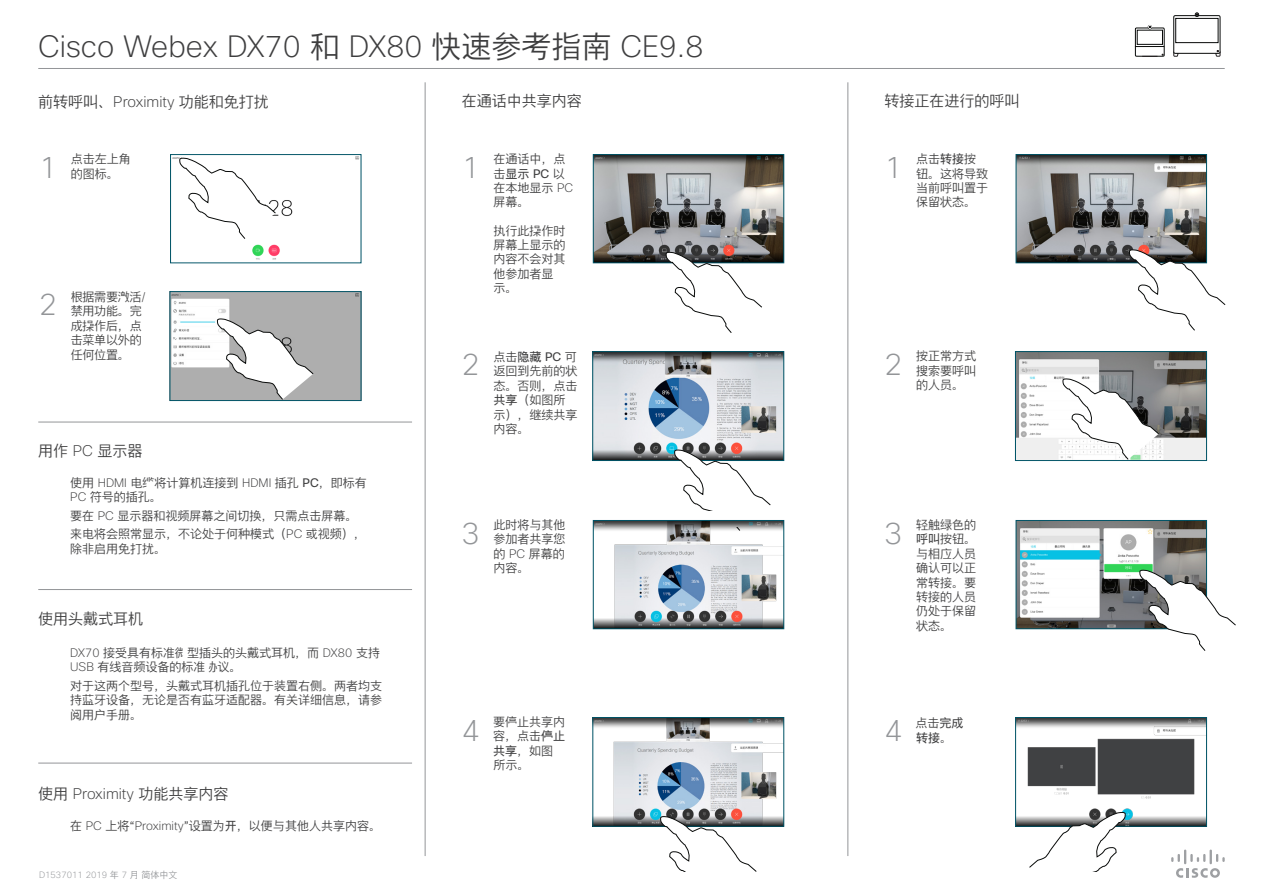
<style>
.page{position:relative;width:1263px;height:893px;background:#fff}
.page>*{position:absolute;margin:0;border:0;box-sizing:border-box;transform-origin:0 0}
.Subhead1{font:200 30px "Cisco Sans";color:#3e3e3f}
.t1{font:200 30px "Cisco Sans";color:#939598}
.Subhead1-2{font:15px "Cisco Sans CHS Light";color:#3e3e3f}
.Subhead1-3{font:200 15px "Cisco Sans";color:#3e3e3f}
.CartoonAnnotation{font:12px/14.4px "Cisco Sans CHS Light";color:#3e3e3f}
.CartoonAnnotation-2{font:12px/14.4px "Cisco Sans CHS";color:#3e3e3f}
.t2{font:200 9px "Cisco Sans";color:#939598}
.s1{font-family:"Cisco Sans CHS Light";font-weight:400}
.s2{font-family:"Cisco Sans";font-weight:200}
.s3{font-family:"Cisco Sans"}
.s4{font-family:"Cisco Sans CHS"}
.s5{font-family:"Cisco Sans CHS Light"}
</style>
<div class="page">
<img style="left:595px;top:353px;width:187px;height:106px">
<div style="left:593px;top:351px;width:191px;height:110px;border:1px solid #005467"></div>
<svg style="left:674px;top:449px;width:97px;height:62px"></svg>
<img style="left:172px;top:156px;width:187px;height:104px">
<div style="left:170px;top:154px;width:191px;height:109px;border:1px solid #005467"></div>
<svg style="left:179px;top:157px;width:97px;height:82px"></svg>
<img style="left:172px;top:294px;width:187px;height:105px">
<div style="left:170px;top:292px;width:191px;height:109px;border:1px solid #005467"></div>
<svg style="left:217px;top:318px;width:97px;height:82px"></svg>
<img style="left:595px;top:719px;width:187px;height:105px">
<div style="left:593px;top:717px;width:191px;height:109px;border:1px solid #005467"></div>
<img style="left:595px;top:156px;width:187px;height:105px">
<div style="left:593px;top:154px;width:191px;height:109px;border:1px solid #005467"></div>
<svg style="left:666px;top:251px;width:96px;height:82px"></svg>
<svg style="left:660px;top:816px;width:97px;height:56px"></svg>
<img style="left:1017px;top:719px;width:187px;height:105px">
<div style="left:1015px;top:717px;width:191px;height:109px;border:1px solid #005467"></div>
<img style="left:1018px;top:156px;width:186px;height:105px">
<div style="left:1016px;top:154px;width:190px;height:109px;border:1px solid #005467"></div>
<svg style="left:1129px;top:249px;width:96px;height:82px"></svg>
<img style="left:1018px;top:522px;width:186px;height:105px">
<div style="left:1016px;top:520px;width:190px;height:109px;border:1px solid #005467"></div>
<svg style="left:1139px;top:569px;width:97px;height:82px"></svg>
<svg style="left:1029px;top:812px;width:97px;height:60px"></svg>
<img style="left:1017px;top:353px;width:187px;height:106px">
<div style="left:1015px;top:351px;width:191px;height:110px;border:1px solid #005467"></div>
<svg style="left:1062px;top:378px;width:97px;height:82px"></svg>
<hr style="left:425px;top:82px;width:1px;height:774px;background:#939598">
<hr style="left:847px;top:82px;width:1px;height:774px;background:#939598">
<svg style="left:1171px;top:849px;width:54px;height:29px"></svg>
<svg style="left:1135px;top:25px;width:29px;height:32px"></svg>
<svg style="left:1173px;top:13px;width:47px;height:44px"></svg>
<hr style="left:38px;top:68px;width:1187px;height:1px;background:#939598">
<hr style="left:38px;top:422px;width:374px;height:1px;background:#939598">
<hr style="left:38px;top:589px;width:374px;height:1px;background:#939598">
<hr style="left:38px;top:763px;width:374px;height:1px;background:#939598">
<img style="left:595px;top:522px;width:187px;height:105px">
<div style="left:593px;top:520px;width:191px;height:109px;border:1px solid #005467"></div>
<h1 class="Subhead1" style="left:38px;top:27px;width:667px">Cisco Webex DX70 <span class="s1">和</span> DX80 <span class="s1">快速参考指南</span> CE9.8</h1>
<h1 class="Subhead1-2" style="left:462px;top:91px;width:121px">在通话中共享内容</h1>
<h1 class="Subhead1-2" style="left:38px;top:92px;width:232px">前转呼叫、<span class="s2">Proximity</span> 功能和免打扰</h1>
<h1 class="Subhead1-2" style="left:884px;top:91px;width:136px">转接正在进行的呼叫</h1>
<p class="t1" style="left:39px;top:149px;width:20px">1</p>
<p class="CartoonAnnotation" style="left:71px;top:152px;width:62px">点击左上角的图标。</p>
<p class="t1" style="left:39px;top:286px;width:20px">2</p>
<p class="CartoonAnnotation" style="left:71px;top:290px;width:76px">根据需要激活<span class="s2">/</span>禁用功能。完成操作后，点击菜单以外的任何位置。</p>
<h1 class="Subhead1-2" style="left:38px;top:441px;width:106px">用作 <span class="s2">PC</span> 显示器</h1>
<p class="CartoonAnnotation" style="left:70px;top:475px;width:298px">使用 <span class="s2">HDMI</span> 电缆将计算机连接到 <span class="s2">HDMI</span> 插孔 <span class="s3">PC</span>，即标有<br><span class="s2">PC</span> 符号的插孔。</p>
<p class="CartoonAnnotation" style="left:70px;top:508px;width:289px">要在 <span class="s2">PC</span> 显示器和视频屏幕之间切换，只需点击屏幕。</p>
<p class="CartoonAnnotation" style="left:70px;top:527px;width:297px">来电将会照常显示，不论处于何种模式（<span class="s2">PC</span> 或视频），除非启用免打扰。</p>
<h1 class="Subhead1-2" style="left:38px;top:609px;width:107px">使用头戴式耳机</h1>
<p class="CartoonAnnotation" style="left:70px;top:645px;width:311px"><span class="s2">DX70</span> 接受具有标准微型插头的头戴式耳机，而 <span class="s2">DX80</span> 支持<br><span class="s2">USB</span> 有线音频设备的标准协议。</p>
<p class="CartoonAnnotation" style="left:70px;top:678px;width:313px;text-align:justify">对于这两个型号，头戴式耳机插孔位于装置右侧。两者均支持蓝牙设备，无论是否有蓝牙适配器。有关详细信息，请参阅用户手册。</p>
<h1 class="Subhead1-3" style="left:38px;top:784px;width:192px"><span class="s1">使用</span> Proximity <span class="s1">功能共享内容</span></h1>
<p class="CartoonAnnotation" style="left:70px;top:819px;width:312px">在 <span class="s2">PC</span> 上将“<span class="s2">Proximity</span>”设置为<span class="s4">开</span>，以便与其他人共享内容。</p>
<p class="t2" style="left:39px;top:869px;width:140px">D1537011 2019 <span class="s1">年</span> 7 <span class="s1">月 简体中文</span></p>
<p class="t1" style="left:462px;top:149px;width:19px">1</p>
<p class="CartoonAnnotation" style="left:493px;top:152px;width:81px">在通话中，点击<span class="s4">显示</span> <span class="s3">PC</span> 以在本地显示 <span class="s2">PC</span>屏幕。</p>
<p class="CartoonAnnotation" style="left:493px;top:223px;width:73px">执行此操作时屏幕上显示的内容不会对其他参加者显示。</p>
<p class="t1" style="left:884px;top:149px;width:19px">1</p>
<p class="CartoonAnnotation" style="left:916px;top:152px;width:73px">点击<span class="s4">转接</span>按钮。这将导致当前呼叫置于保留状态。</p>
<p class="t1" style="left:462px;top:346px;width:19px">2</p>
<p class="CartoonAnnotation" style="left:493px;top:350px;width:85px">点击<span class="s4">隐藏</span> <span class="s3">PC</span> 可返回到先前的状态。否则，点击<span class="s4">共享</span>（如图所示），继续共享内容。</p>
<p class="t1" style="left:884px;top:346px;width:19px">2</p>
<p class="CartoonAnnotation" style="left:916px;top:349px;width:61px;text-align:justify">按正常方式搜索要呼叫的人员。</p>
<p class="t1" style="left:462px;top:514px;width:19px">3</p>
<p class="CartoonAnnotation" style="left:493px;top:518px;width:73px;text-align:justify">此时将与其他参加者共享您的 <span class="s2">PC</span> 屏幕的内容。</p>
<p class="t1" style="left:884px;top:514px;width:19px">3</p>
<p class="CartoonAnnotation" style="left:916px;top:518px;width:61px;text-align:justify">轻触绿色的<span class="s4">呼叫</span>按钮。与相应人员确认可以正常转接。要转接的人员仍处于保留状态。</p>
<p class="CartoonAnnotation" style="left:493px;top:715px;width:74px">要停止共享内容，点击<span class="s4">停止共享</span>，如图所示。</p>
<p class="t1" style="left:462px;top:711px;width:19px">4</p>
<p class="CartoonAnnotation-2" style="left:915px;top:716px;width:49px"><span class="s5">点击</span>完成转接<span class="s5">。</span></p>
<p class="t1" style="left:884px;top:711px;width:19px">4</p>
</div>
